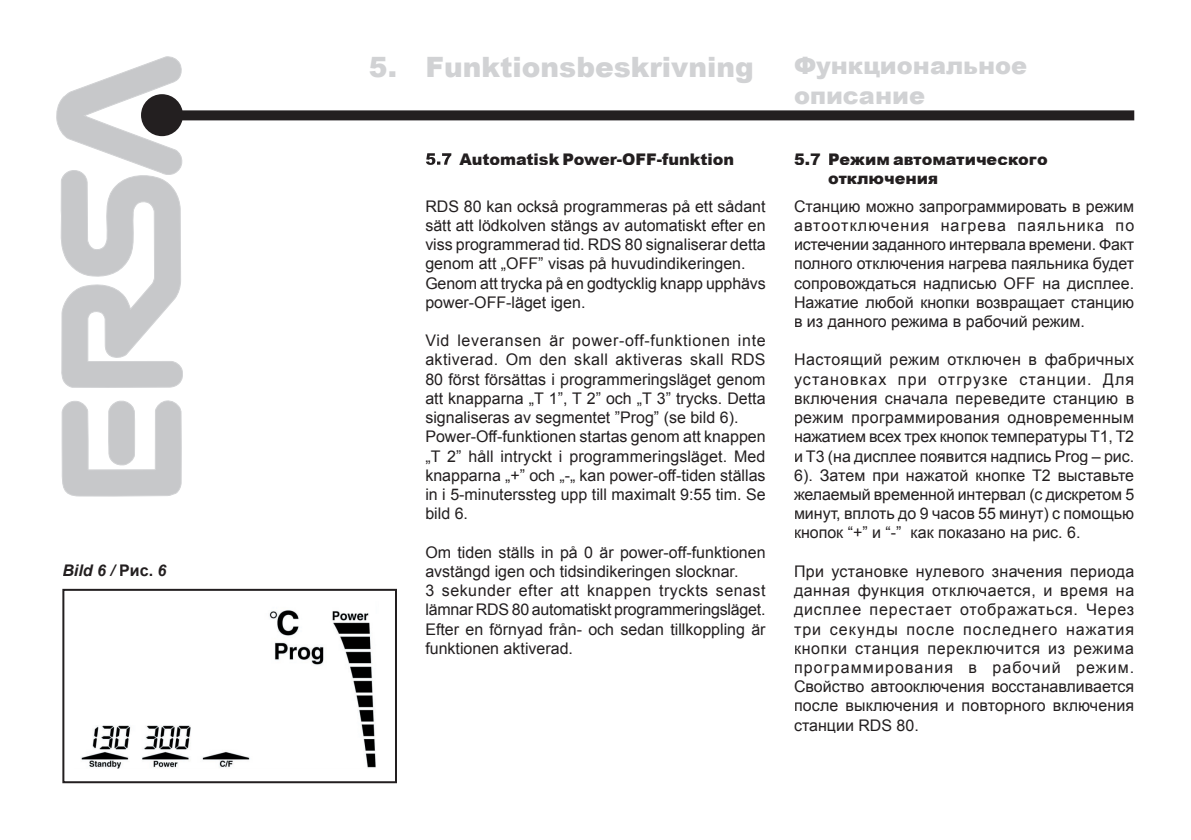
<style>
.page{position:relative;width:1191px;height:840px;background:#fff}
.page>*{position:absolute;margin:0;border:0;box-sizing:border-box;transform-origin:0 0}
.t1{font:900 28px "Arial";color:#d1d2d4}
.t2{font:900 24px/30px "Arial";color:#d1d2d4}
.t3{font:16px/19.2px "Arial";color:#231f20}
.t4{font:900 16px/19.2px "Arial";color:#231f20}
.t5{font:italic 700 16px "Arial";color:#231f20}
.s1{font-style:normal}
</style>
<div class="page">
<svg style="left:57px;top:57px;width:126px;height:331px"></svg>
<svg style="left:61px;top:400px;width:121px;height:96px"></svg>
<div style="left:181px;top:110px;width:953px;height:10px;background:#231f20"></div>
<div style="left:141px;top:94px;width:42px;height:42px;background:#231f20;border-radius:50%"></div>
<div style="left:62px;top:588px;width:335px;height:194px;border:2px solid #231f20"></div>
<img style="left:81px;top:610px;width:295px;height:157px">
<svg style="left:426px;top:153px;width:26px;height:12px"></svg>
<p class="t5" style="left:62px;top:560px;width:106px">Bild 6 / <span class="s1">Рис.</span> 6</p>
<h1 class="t1" style="left:369px;top:46px;width:386px">5. Funktionsbeskrivning</h1>
<h2 class="t2" style="left:794px;top:50px;width:235px">Функциональное описание</h2>
<p class="t4" style="left:459px;top:149px;width:276px">Automatisk Power-OFF-funktion</p>
<p class="t3" style="left:425px;top:196px;width:342px">RDS 80 kan också programmeras på ett sådant sätt att lödkolven stängs av automatiskt efter en viss programmerad tid. RDS 80 signaliserar detta genom att „OFF” visas på huvudindikeringen.<br>Genom att trycka på en godtycklig knapp upphävs power-OFF-läget igen.</p>
<p class="t3" style="left:425px;top:331px;width:342px">Vid leveransen är power-off-funktionen inte aktiverad. Om den skall aktiveras skall RDS 80 först försättas i programmeringsläget genom att knapparna „T 1”, T 2” och „T 3” trycks. Detta signaliseras av segmentet ”Prog” (se bild 6).<br>Power-Off-funktionen startas genom att knappen „T 2” håll intryckt i programmeringsläget. Med knapparna „+” och „-„ kan power-off-tiden ställas in i 5-minuterssteg upp till maximalt 9:55 tim. Se bild 6.</p>
<p class="t3" style="left:425px;top:542px;width:342px">Om tiden ställs in på 0 är power-off-funktionen avstängd igen och tidsindikeringen slocknar.<br>3 sekunder efter att knappen tryckts senast lämnar RDS 80 automatiskt programmeringsläget.<br>Efter en förnyad från- och sedan tillkoppling är funktionen aktiverad.</p>
<p class="t4" style="left:828px;top:149px;width:221px;text-indent:-34px">5.7 Режим автоматического отключения</p>
<p class="t3" style="left:794px;top:196px;width:342px;text-align:justify">Станцию можно запрограммировать в режим автоотключения нагрева паяльника по истечении заданного интервала времени. Факт полного отключения нагрева паяльника будет сопровождаться надписью OFF на дисплее.<br>Нажатие любой кнопки возвращает станцию в из данного режима в рабочий режим.</p>
<p class="t3" style="left:794px;top:350px;width:342px;text-align:justify">Настоящий режим отключен в фабричных установках при отгрузке станции. Для включения сначала переведите станцию в режим программирования одновременным нажатием всех трех кнопок температуры T1, T2 и T3 (на дисплее появится надпись Prog – рис.<br>6). Затем при нажатой кнопке T2 выставьте желаемый временной интервал (с дискретом 5 минут, вплоть до 9 часов 55 минут) с помощью кнопок “+” и “-” как показано на рис. 6.</p>
<p class="t3" style="left:794px;top:561px;width:342px;text-align:justify">При установке нулевого значения периода данная функция отключается, и время на дисплее перестает отображаться. Через три секунды после последнего нажатия кнопки станция переключится из режима программирования в рабочий режим.<br>Свойство автооключения восстанавливается после выключения и повторного включения станции RDS 80.</p>
</div>
